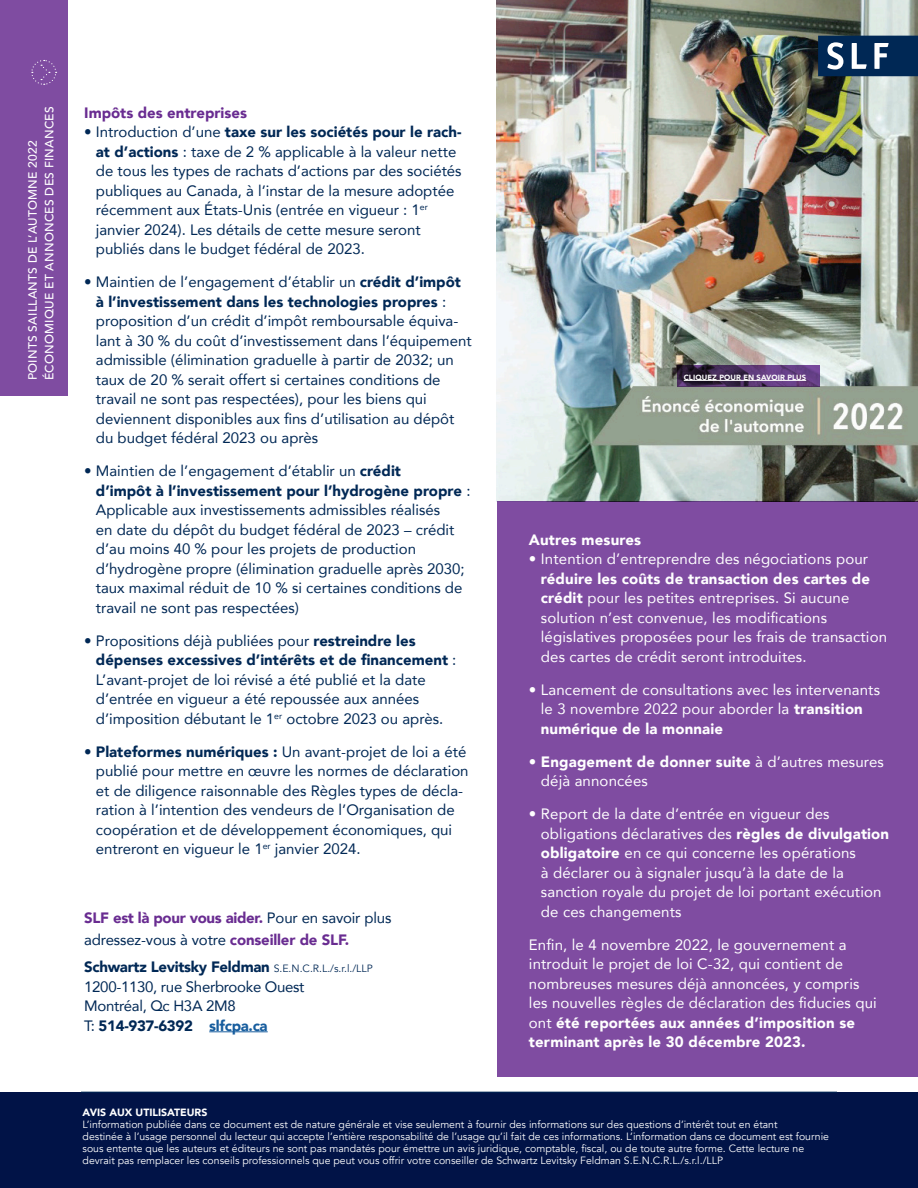
<style>
.page{position:relative;width:918px;height:1188px;background:#fff}
.page>*{position:absolute;margin:0;border:0;box-sizing:border-box;transform-origin:0 0}
.t1{font:15px/19.5px "Avenir";color:#002855}
.t2{font:15px/19.5px "Avenir";letter-spacing:.01em;color:#fff}
.t3{font:15px/19.5px "Avenir";letter-spacing:-.02em;color:#002855}
.t4{font:900 15px/21.8px "Avenir";letter-spacing:-.01em;color:#692c91}
.t5{font:900 15px "Avenir";letter-spacing:.01em;color:#fff}
.t6{font:500 12px/16.5px "Avenir";letter-spacing:.02em;color:#fff}
.t7{font:10.5px/12px "Avenir";color:#fff}
.t8{font:900 10.5px "Avenir";color:#fff}
.t9{font:900 7.5px "Avenir";letter-spacing:.01em;color:#fff}
.s1{font-weight:900}
.s2{font-weight:400;color:#002855}
.s3{font-size:10.5px}
.s4{font-weight:900;color:#175d9e}
</style>
<div class="page">
<div style="left:0;top:1092px;width:918px;height:96px;background:#011347"></div>
<hr style="left:81px;top:1092px;width:756px;height:1px;background:#002855">
<img style="left:497px;top:0;width:421px;height:501px">
<div style="left:0;top:0;width:68px;height:396px;background:#7f4ca1"></div>
<svg style="left:818px;top:36px;width:100px;height:40px;background:#26486e"></svg>
<svg style="left:31px;top:60px;width:26px;height:25px"></svg>
<hr style="left:209px;top:1031px;width:59px;height:1px;background:#175d9e">
<div style="left:497px;top:501px;width:421px;height:576px;background:#7f4ca1"></div>
<svg style="left:677px;top:365px;width:142px;height:21px;background:#4c3062"></svg>
<hr style="left:684px;top:380px;width:122px;height:1px;background:#fff">
<p class="t6" style="left:24px;top:380px;width:275px;rotate:-90deg">POINTS SAILLANTS DE L’AUTOMNE 2022<br>ÉCONOMIQUE ET ANNONCES DES FINANCES</p>
<p class="t4" style="left:84px;top:101px;width:164px">Impôts des entreprises</p>
<p class="t1" style="left:96px;top:122px;width:367px;text-indent:-12px">• Introduction d’une <span class="s1">taxe sur les sociétés pour le rach&shy;at d’actions</span> : taxe de 2 % applicable à la valeur nette de tous les types de rachats d’actions par des sociétés publiques au Canada, à l’instar de la mesure adoptée récemment aux États-Unis (entrée en vigueur : 1<sup>er </sup>janvier 2024). Les détails de cette mesure seront publiés dans le budget fédéral de 2023.</p>
<p class="t1" style="left:96px;top:272px;width:377px;text-indent:-12px">• Maintien de l’engagement d’établir un <span class="s1">crédit d’impôt à l’investissement dans les technologies propres</span> : proposition d’un crédit d’impôt remboursable équiva&shy;lant à 30 % du coût d’investissement dans l’équipement admissible (élimination graduelle à partir de 2032; un taux de 20 % serait offert si certaines conditions de travail ne sont pas respectées), pour les biens qui deviennent disponibles aux fins d’utilisation au dépôt du budget fédéral 2023 ou après</p>
<p class="t1" style="left:96px;top:461px;width:376px;text-indent:-12px">• Maintien de l’engagement d’établir un <span class="s1">crédit<br>d’impôt à l’investissement pour l’hydrogène propre</span> :<br>Applicable aux investissements admissibles réalisés<br>en date du dépôt du budget fédéral de 2023 – crédit d’au moins 40 % pour les projets de production d’hydrogène propre (élimination graduelle après 2030; taux maximal réduit de 10 % si certaines conditions de travail ne sont pas respectées)</p>
<p class="t1" style="left:96px;top:630px;width:362px;text-indent:-12px">• Propositions déjà publiées pour <span class="s1">restreindre les dépenses excessives d’intérêts et de financement</span> :<br>L’avant-projet de loi révisé a été publié et la date d’entrée en vigueur a été repoussée aux années d’imposition débutant le 1<sup>er</sup> octobre 2023 ou après.</p>
<p class="t1" style="left:96px;top:741px;width:374px;text-indent:-12px">• <span class="s1">Plateformes numériques :</span> Un avant-projet de loi a été publié pour mettre en œuvre les normes de déclaration et de diligence raisonnable des Règles types de décla&shy;ration à l’intention des vendeurs de l’Organisation de coopération et de développement économiques, qui entreront en vigueur le 1<sup>er</sup> janvier 2024.</p>
<p class="t4" style="left:84px;top:907px;width:309px">SLF est là pour vous aider. <span class="s2">Pour en savoir plus adressez-vous à votre</span> conseiller de SLF.</p>
<p class="t3" style="left:84px;top:957px;width:290px"><span class="s1">Schwartz Levitsky Feldman</span> <span class="s3">S.E.N.C.R.L./s.r.l./LLP </span>1200-1130, rue Sherbrooke Ouest<br>Montréal, Qc H3A 2M8<br>T: <span class="s1">514-937-6392</span> <span class="s4">slfcpa.ca</span></p>
<p class="t9" style="left:684px;top:371px;width:124px">CLIQUEZ POUR EN SAVOIR PLUS</p>
<p class="t5" style="left:529px;top:526px;width:114px">Autres mesures</p>
<p class="t2" style="left:541px;top:549px;width:348px;text-indent:-12px">• Intention d’entreprendre des négociations pour <span class="s1">réduire les coûts de transaction des cartes de crédit</span> pour les petites entreprises. Si aucune solution n’est convenue, les modifications législatives proposées pour les frais de transaction des cartes de crédit seront introduites.</p>
<p class="t2" style="left:541px;top:679px;width:341px;text-indent:-12px">• Lancement de consultations avec les intervenants le 3 novembre 2022 pour aborder la <span class="s1">transition numérique de la monnaie</span></p>
<p class="t2" style="left:541px;top:751px;width:345px;text-indent:-12px">• <span class="s1">Engagement de donner suite</span> à d’autres mesures déjà annoncées</p>
<p class="t2" style="left:541px;top:804px;width:350px;text-indent:-12px">• Report de la date d’entrée en vigueur des obligations déclaratives des <span class="s1">règles de divulgation obligatoire</span> en ce qui concerne les opérations<br>à déclarer ou à signaler jusqu’à la date de la sanction royale du projet de loi portant exécution de ces changements</p>
<p class="t2" style="left:529px;top:934px;width:349px">Enfin, le 4 novembre 2022, le gouvernement a introduit le projet de loi C-32, qui contient de nombreuses mesures déjà annoncées, y compris les nouvelles règles de déclaration des fiducies qui ont <span class="s1">été reportées aux années d’imposition se terminant après le 30 décembre 2023.</span></p>
<p class="t8" style="left:83px;top:1103px;width:126px">AVIS AUX UTILISATEURS</p>
<p class="t7" style="left:83px;top:1119px;width:748px">L’information publiée dans ce document est de nature générale et vise seulement à fournir des informations sur des questions d’intérêt tout en étant<br>destinée à l’usage personnel du lecteur qui accepte l’entière responsabilité de l’usage qu’il fait de ces informations. L’information dans ce document est fournie sous entente que les auteurs et éditeurs ne sont pas mandatés pour émettre un avis juridique, comptable, fiscal, ou de toute autre forme. Cette lecture ne devrait pas remplacer les conseils professionnels que peut vous offrir votre conseiller de Schwartz Levitsky Feldman S.E.N.C.R.L./s.r.l./LLP</p>
</div>
